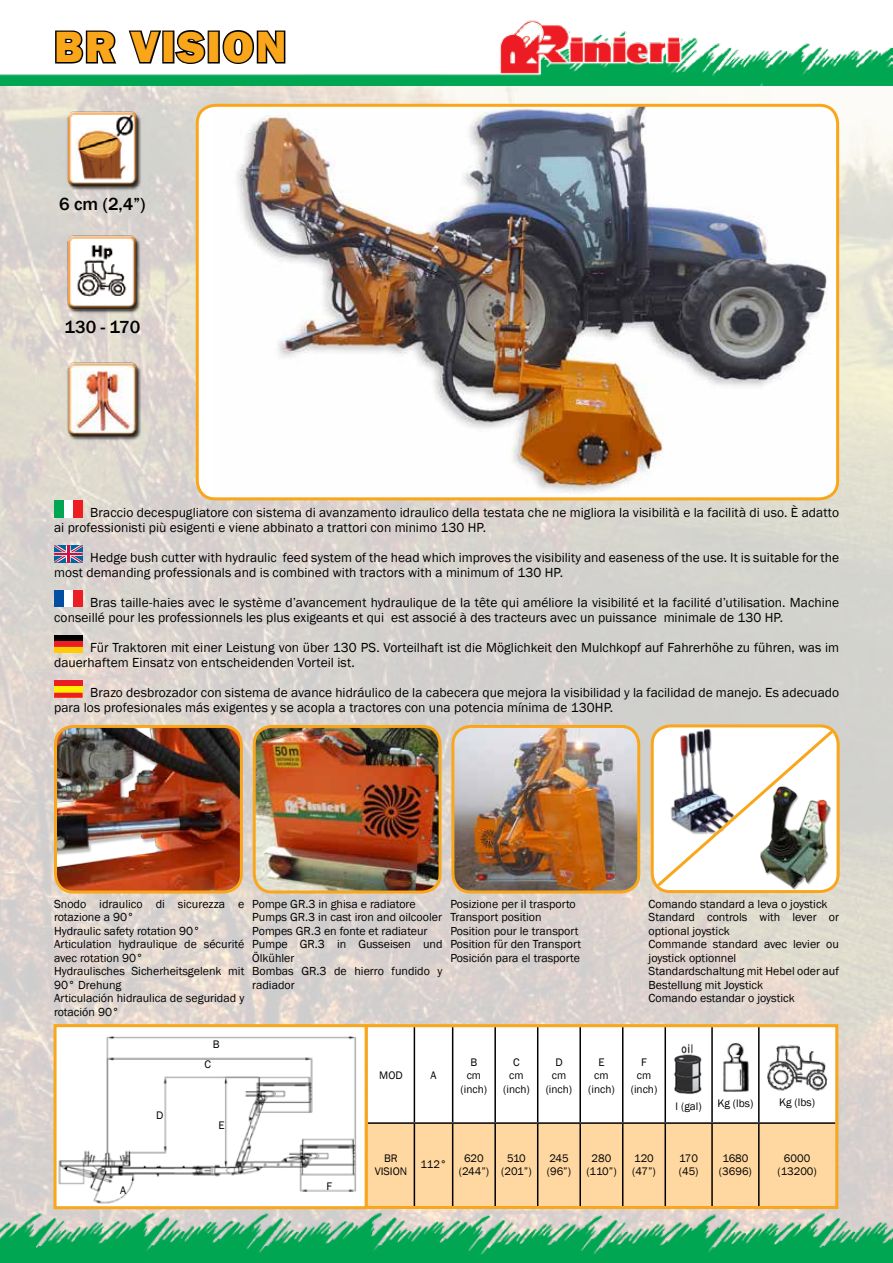
<style>
.page{position:relative;width:893px;height:1263px;background:#fff}
.page>*{position:absolute;margin:0;border:0;box-sizing:border-box;transform-origin:0 0}
.t1{font:800 45px "Franklin Gothic";letter-spacing:.04em;color:#faa61a}
.t2{font:500 18px "Franklin Gothic";color:#000}
.t3{font:13.5px/15px "Franklin Gothic";letter-spacing:.005em;color:#000}
.t4{font:12px/13.5px "Franklin Gothic";color:#000}
.t5{font:11.25px/13.5px "Franklin Gothic";color:#000;text-align:center}
</style>
<div class="page">
<img style="left:0;top:20px;width:893px;height:1188px">
<img style="left:0;top:1208px;width:893px;height:55px">
<div style="left:651px;top:724px;width:189px;height:169px;border:3px solid #faa61a;border-radius:18px"></div>
<svg style="left:54px;top:29px;width:65px;height:36px"></svg>
<svg style="left:127px;top:28px;width:36px;height:37px"></svg>
<div style="left:162px;top:31px;width:12px;height:33px;border:3px solid #000"></div>
<svg style="left:173px;top:29px;width:34px;height:36px"></svg>
<div style="left:208px;top:31px;width:12px;height:33px;border:3px solid #000"></div>
<svg style="left:221px;top:20px;width:66px;height:54px"></svg>
<div style="left:197px;top:105px;width:641px;height:394px;background:#fff;border-radius:18px"></div>
<img style="left:237px;top:105px;width:601px;height:390px">
<div style="left:196px;top:104px;width:643px;height:396px;border:3px solid #faa61a;border-radius:18px"></div>
<div style="left:54px;top:500px;width:29px;height:17px;background:#fff"></div>
<div style="left:54px;top:500px;width:9px;height:17px;background:#00a651"></div>
<div style="left:73px;top:500px;width:10px;height:17px;background:#ed1d24"></div>
<svg style="left:54px;top:545px;width:29px;height:17px"></svg>
<hr style="left:54px;top:553px;width:29px;height:2px;background:#ce1141">
<svg style="left:63px;top:590px;width:11px;height:17px"></svg>
<div style="left:54px;top:590px;width:9px;height:17px;background:#034ea2"></div>
<div style="left:74px;top:590px;width:9px;height:17px;background:#ed1d24"></div>
<svg style="left:54px;top:641px;width:29px;height:6px"></svg>
<div style="left:54px;top:635px;width:29px;height:6px;background:#000"></div>
<div style="left:54px;top:647px;width:29px;height:5px;background:#ffcb05"></div>
<div style="left:54px;top:680px;width:29px;height:17px;background:#fff200"></div>
<div style="left:54px;top:680px;width:29px;height:6px;background:#ed1d24"></div>
<div style="left:54px;top:692px;width:29px;height:5px;background:#ed1d24"></div>
<div style="left:54px;top:692px;width:29px;height:5px;border:1px solid #ffcb05"></div>
<img style="left:254px;top:726px;width:186px;height:166px">
<div style="left:253px;top:725px;width:189px;height:168px;border:3px solid #faa61a;border-radius:18px"></div>
<img style="left:453px;top:726px;width:186px;height:166px">
<div style="left:451px;top:725px;width:189px;height:168px;border:3px solid #faa61a;border-radius:18px"></div>
<img style="left:56px;top:726px;width:185px;height:166px">
<div style="left:54px;top:725px;width:189px;height:168px;border:3px solid #faa61a;border-radius:18px"></div>
<svg style="left:369px;top:1028px;width:465px;height:177px"></svg>
<hr style="left:414px;top:1027px;width:1px;height:95px;background:#000">
<hr style="left:452px;top:1027px;width:1px;height:95px;background:#000">
<hr style="left:494px;top:1027px;width:2px;height:95px;background:#000">
<hr style="left:537px;top:1027px;width:1px;height:95px;background:#000">
<hr style="left:579px;top:1027px;width:2px;height:95px;background:#000">
<hr style="left:622px;top:1027px;width:1px;height:95px;background:#000">
<hr style="left:664px;top:1027px;width:2px;height:95px;background:#000">
<hr style="left:711px;top:1027px;width:2px;height:95px;background:#000">
<hr style="left:758px;top:1027px;width:2px;height:95px;background:#000">
<hr style="left:368px;top:1122px;width:46px;height:2px;background:#000">
<hr style="left:414px;top:1122px;width:39px;height:2px;background:#000">
<hr style="left:414px;top:1124px;width:1px;height:82px;background:#000">
<hr style="left:453px;top:1122px;width:42px;height:2px;background:#000">
<hr style="left:452px;top:1124px;width:1px;height:82px;background:#000">
<hr style="left:495px;top:1122px;width:43px;height:2px;background:#000">
<hr style="left:494px;top:1124px;width:2px;height:82px;background:#000">
<hr style="left:538px;top:1122px;width:42px;height:2px;background:#000">
<hr style="left:537px;top:1124px;width:1px;height:82px;background:#000">
<hr style="left:580px;top:1122px;width:43px;height:2px;background:#000">
<hr style="left:579px;top:1124px;width:2px;height:82px;background:#000">
<hr style="left:623px;top:1122px;width:42px;height:2px;background:#000">
<hr style="left:622px;top:1124px;width:1px;height:82px;background:#000">
<hr style="left:665px;top:1122px;width:47px;height:2px;background:#000">
<hr style="left:664px;top:1124px;width:2px;height:82px;background:#000">
<hr style="left:712px;top:1122px;width:47px;height:2px;background:#000">
<hr style="left:711px;top:1124px;width:2px;height:82px;background:#000">
<hr style="left:759px;top:1122px;width:76px;height:2px;background:#000">
<hr style="left:758px;top:1124px;width:2px;height:82px;background:#000">
<img style="left:668px;top:1040px;width:42px;height:56px">
<img style="left:721px;top:1043px;width:28px;height:51px">
<img style="left:761px;top:1044px;width:72px;height:48px">
<div style="left:365px;top:1024px;width:473px;height:185px;border:3px solid #faa61a"></div>
<img style="left:58px;top:1028px;width:306px;height:177px">
<div style="left:54px;top:1024px;width:314px;height:185px;border:3px solid #faa61a"></div>
<img style="left:54px;top:354px;width:97px;height:94px">
<img style="left:54px;top:104px;width:97px;height:93px">
<img style="left:54px;top:231px;width:96px;height:89px">
<svg style="left:654px;top:727px;width:183px;height:163px"></svg>
<img style="left:756px;top:777px;width:79px;height:119px">
<h1 class="t1" style="left:54px;top:18px;width:234px">BR VISION</h1>
<h2 class="t2" style="left:59px;top:193px;width:88px">6 cm (2,4”)</h2>
<h2 class="t2" style="left:65px;top:316px;width:77px">130 - 170</h2>
<p class="t3" style="left:54px;top:506px;width:786px;text-indent:36px">Braccio decespugliatore con sistema di avanzamento idraulico della testata che ne migliora la visibilità e la facilità di uso. È adatto ai professionisti più esigenti e viene abbinato a trattori con minimo 130 HP.</p>
<p class="t3" style="left:54px;top:551px;width:786px;text-indent:36px">Hedge bush cutter with hydraulic feed system of the head which improves the visibility and easeness of the use. It is suitable for the most demanding professionals and is combined with tractors with a minimum of 130 HP.</p>
<p class="t3" style="left:54px;top:596px;width:786px;text-indent:36px">Bras taille-haies avec le système d’avancement hydraulique de la tête qui améliore la visibilité et la facilité d’utilisation. Machine conseillé pour les professionnels les plus exigeants et qui est associé à des tracteurs avec un puissance minimale de 130 HP.</p>
<p class="t3" style="left:54px;top:641px;width:786px;text-indent:36px">Für Traktoren mit einer Leistung von über 130 PS. Vorteilhaft ist die Möglichkeit den Mulchkopf auf Fahrerhöhe zu führen, was im dauerhaftem Einsatz von entscheidenden Vorteil ist.</p>
<p class="t3" style="left:54px;top:686px;width:786px;text-indent:36px">Brazo desbrozador con sistema de avance hidráulico de la cabecera que mejora la visibilidad y la facilidad de manejo. Es adecuado para los profesionales más exigentes y se acopla a tractores con una potencia mínima de 130HP.</p>
<p class="t4" style="left:54px;top:897px;width:192px">Snodo idraulico di sicurezza e rotazione a 90°<br>Hydraulic safety rotation 90°<br>Articulation hydraulique de sécurité avec rotation 90°<br>Hydraulisches Sicherheitsgelenk mit<br>90° Drehung<br>Articulación hidraulica de seguridad y rotación 90°</p>
<p class="t4" style="left:450px;top:897px;width:132px">Posizione per il trasporto<br>Transport position<br>Position pour le transport<br>Position für den Transport<br>Posición para el trasporte</p>
<p class="t4" style="left:252px;top:897px;width:192px">Pompe GR.3 in ghisa e radiatore<br>Pumps GR.3 in cast iron and oilcooler<br>Pompes GR.3 en fonte et radiateur<br>Pumpe GR.3 in Gusseisen und<br>Ölkühler<br>Bombas GR.3 de hierro fundido y radiador</p>
<p class="t5" style="left:213px;top:1037px;width:8px">B</p>
<p class="t4" style="left:649px;top:897px;width:192px">Comando standard a leva o joystick<br>Standard controls with lever or optional joystick<br>Commande standard avec levier ou joystick optionnel<br>Standardschaltung mit Hebel oder auf<br>Bestellung mit Joystick<br>Comando estandar o joystick</p>
<p class="t5" style="left:120px;top:1184px;width:8px">A</p>
<p class="t5" style="left:156px;top:1109px;width:9px">D</p>
<p class="t5" style="left:204px;top:1058px;width:8px">C</p>
<p class="t5" style="left:218px;top:1118px;width:8px">E</p>
<p class="t5" style="left:326px;top:1180px;width:7px">F</p>
<p class="t5" style="left:379px;top:1069px;width:25px">MOD</p>
<p class="t5" style="left:430px;top:1069px;width:8px">A</p>
<p class="t5" style="left:461px;top:1055px;width:28px">B<br>cm (inch)</p>
<p class="t5" style="left:503px;top:1055px;width:28px">C<br>cm (inch)</p>
<p class="t5" style="left:546px;top:1055px;width:28px">D<br>cm (inch)</p>
<p class="t5" style="left:588px;top:1055px;width:28px">E<br>cm (inch)</p>
<p class="t5" style="left:631px;top:1055px;width:28px">F<br>cm (inch)</p>
<p class="t5" style="left:676px;top:1099px;width:28px">l (gal)</p>
<p class="t5" style="left:717px;top:1097px;width:37px">Kg (lbs)</p>
<p class="t5" style="left:779px;top:1096px;width:37px">Kg (lbs)</p>
<p class="t5" style="left:375px;top:1151px;width:34px">BR<br>VISION</p>
<p class="t5" style="left:420px;top:1158px;width:28px">112°</p>
<p class="t5" style="left:459px;top:1151px;width:32px">620 (244”)</p>
<p class="t5" style="left:501px;top:1151px;width:32px">510 (201”)</p>
<p class="t5" style="left:547px;top:1151px;width:26px;text-align:left">245 (96”)</p>
<p class="t5" style="left:586px;top:1151px;width:32px">280 (110”)</p>
<p class="t5" style="left:632px;top:1151px;width:25px;text-align:left">120 (47”)</p>
<p class="t5" style="left:679px;top:1151px;width:21px;text-align:left">170 (45)</p>
<p class="t5" style="left:719px;top:1151px;width:34px">1680 (3696)</p>
<p class="t5" style="left:777px;top:1151px;width:41px">6000 (13200)</p>
</div>
